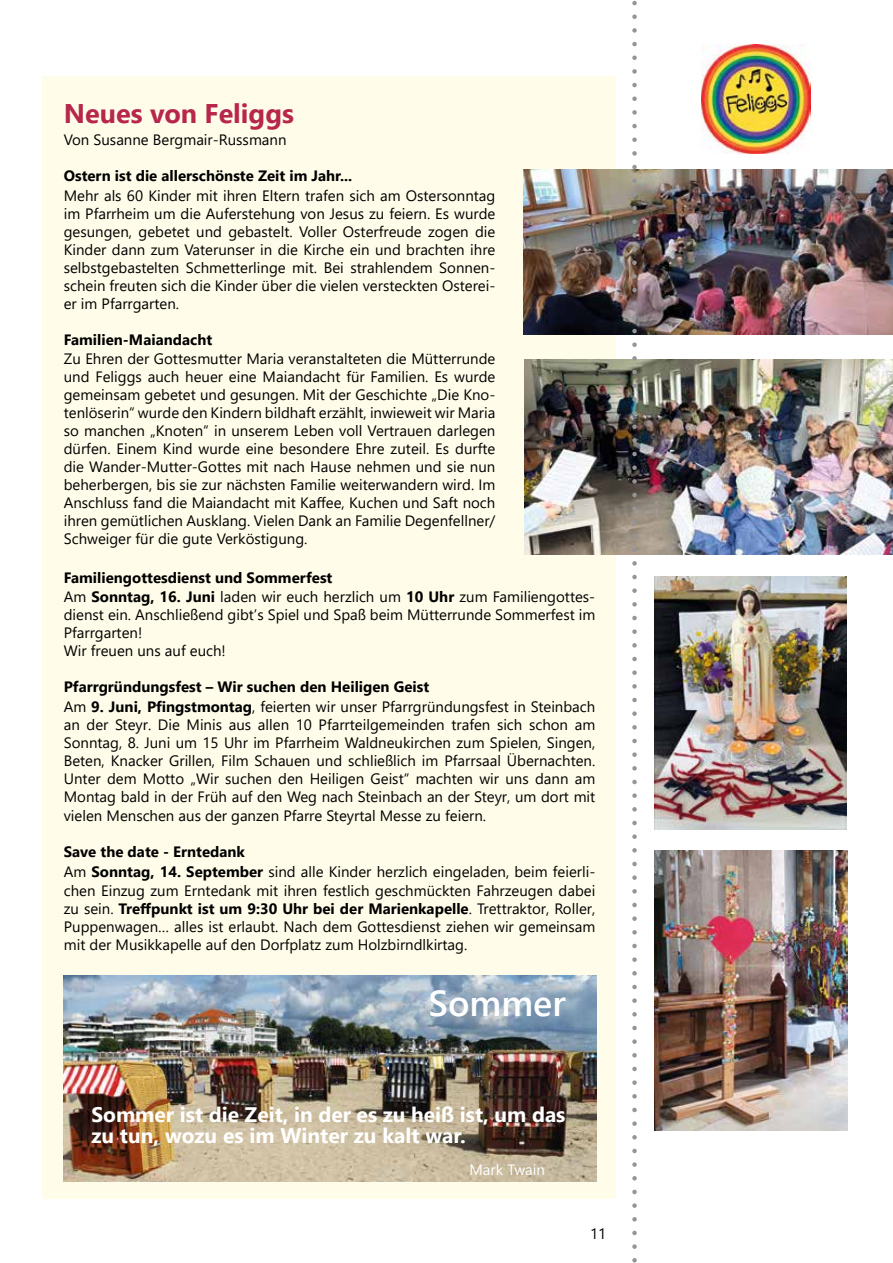
<style>
.page{position:relative;width:893px;height:1263px;background:#fff}
.page>*{position:absolute;margin:0;border:0;box-sizing:border-box;transform-origin:0 0}
.t1{font:600 36px "Segoe UI";color:#fff}
.t2{font:700 27px "Segoe UI";color:#b7274c}
.t3{font:700 21px/21px "Segoe UI";color:#fff}
.t4{font:15px/18px "Segoe UI";color:#000;text-align:justify}
.t5{font:700 15px/19.5px "Segoe UI";color:#000}
.t6{font:15px "Segoe UI";color:#fff}
.s1{font-weight:400}
.s2{font-weight:700}
</style>
<div class="page">
<div style="left:43px;top:77px;width:572px;height:1122px;background:#fffde9"></div>
<img style="left:524px;top:359px;width:369px;height:196px">
<img style="left:655px;top:576px;width:191px;height:254px">
<img style="left:523px;top:169px;width:370px;height:165px">
<img style="left:655px;top:850px;width:192px;height:280px">
<img style="left:632px;top:0;width:5px;height:1263px">
<img style="left:702px;top:44px;width:109px;height:109px">
<img style="left:64px;top:976px;width:532px;height:206px">
<h2 class="t2" style="left:64px;top:88px;width:232px">Neues von Feliggs</h2>
<p class="t4" style="left:64px;top:130px;width:224px">Von Susanne Bergmair-Russmann</p>
<p class="t5" style="left:64px;top:165px;width:290px">Ostern ist die allerschönste Zeit im Jahr...</p>
<p class="t4" style="left:64px;top:185px;width:433px">Mehr als 60 Kinder mit ihren Eltern trafen sich am Ostersonntag im Pfarrheim um die Auferstehung von Jesus zu feiern. Es wurde gesungen, gebetet und gebastelt. Voller Osterfreude zogen die Kinder dann zum Vaterunser in die Kirche ein und brachten ihre selbstgebastelten Schmetterlinge mit. Bei strahlendem Sonnen&shy;schein freuten sich die Kinder über die vielen versteckten Osterei&shy;er im Pfarrgarten.</p>
<p class="t5" style="left:64px;top:329px;width:150px">Familien-Maiandacht</p>
<p class="t4" style="left:64px;top:349px;width:433px">Zu Ehren der Gottesmutter Maria veranstalteten die Mütterrunde und Feliggs auch heuer eine Maiandacht für Familien. Es wurde gemeinsam gebetet und gesungen. Mit der Geschichte „Die Kno&shy;tenlöserin“ wurde den Kindern bildhaft erzählt, inwieweit wir Maria so manchen „Knoten“ in unserem Leben voll Vertrauen darlegen dürfen. Einem Kind wurde eine besondere Ehre zuteil. Es durfte die Wander-Mutter-Gottes mit nach Hause nehmen und sie nun beherbergen, bis sie zur nächsten Familie weiterwandern wird. Im Anschluss fand die Maiandacht mit Kaffee, Kuchen und Saft noch ihren gemütlichen Ausklang. Vielen Dank an Familie Degenfellner/ Schweiger für die gute Verköstigung.</p>
<p class="t5" style="left:64px;top:567px;width:533px">Familiengottesdienst und Sommerfest<br><span class="s1">Am</span> Sonntag, 16. Juni <span class="s1">laden wir euch herzlich um</span> 10 Uhr <span class="s1">zum Familiengottes-</span></p>
<p class="t4" style="left:64px;top:605px;width:533px;text-align:left">dienst ein. Anschließend gibt’s Spiel und Spaß beim Mütterrunde Sommerfest im<br>Pfarrgarten!<br>Wir freuen uns auf euch!</p>
<p class="t5" style="left:64px;top:676px;width:533px">Pfarrgründungsfest – Wir suchen den Heiligen Geist<br><span class="s1">Am</span> 9. Juni, Pfingstmontag<span class="s1">, feierten wir unser Pfarrgründungsfest in Steinbach</span></p>
<p class="t4" style="left:64px;top:714px;width:533px">an der Steyr. Die Minis aus allen 10 Pfarrteilgemeinden trafen sich schon am Sonntag, 8. Juni um 15 Uhr im Pfarrheim Waldneukirchen zum Spielen, Singen, Beten, Knacker Grillen, Film Schauen und schließlich im Pfarrsaal Übernachten.<br>Unter dem Motto „Wir suchen den Heiligen Geist“ machten wir uns dann am Montag bald in der Früh auf den Weg nach Steinbach an der Steyr, um dort mit</p>
<p class="t4" style="left:64px;top:806px;width:424px">vielen Menschen aus der ganzen Pfarre Steyrtal Messe zu feiern.</p>
<p class="t4" style="left:64px;top:841px;width:533px;line-height:19.5px;text-align:left"><span class="s2">Save the date - Erntedank<br></span>Am <span class="s2">Sonntag, 14. September</span> sind alle Kinder herzlich eingeladen, beim feierli&shy;chen Einzug zum Erntedank mit ihren festlich geschmückten Fahrzeugen dabei</p>
<p class="t4" style="left:64px;top:899px;width:533px">zu sein. <span class="s2">Treffpunkt ist um 9:30 Uhr bei der Marienkapelle</span>. Trettraktor, Roller, Puppenwagen… alles ist erlaubt. Nach dem Gottesdienst ziehen wir gemeinsam mit der Musikkapelle auf den Dorfplatz zum Holzbirndlkirtag.</p>
<h1 class="t1" style="left:428px;top:969px;width:139px">Sommer</h1>
<h3 class="t3" style="left:91px;top:1102px;width:476px">Sommer ist die Zeit, in der es zu heiß ist, um das zu tun, wozu es im Winter zu kalt war.</h3>
<p class="t6" style="left:469px;top:1155px;width:77px">Mark Twain</p>
<p class="t4" style="left:590px;top:1223px;width:18px">11</p>
</div>
